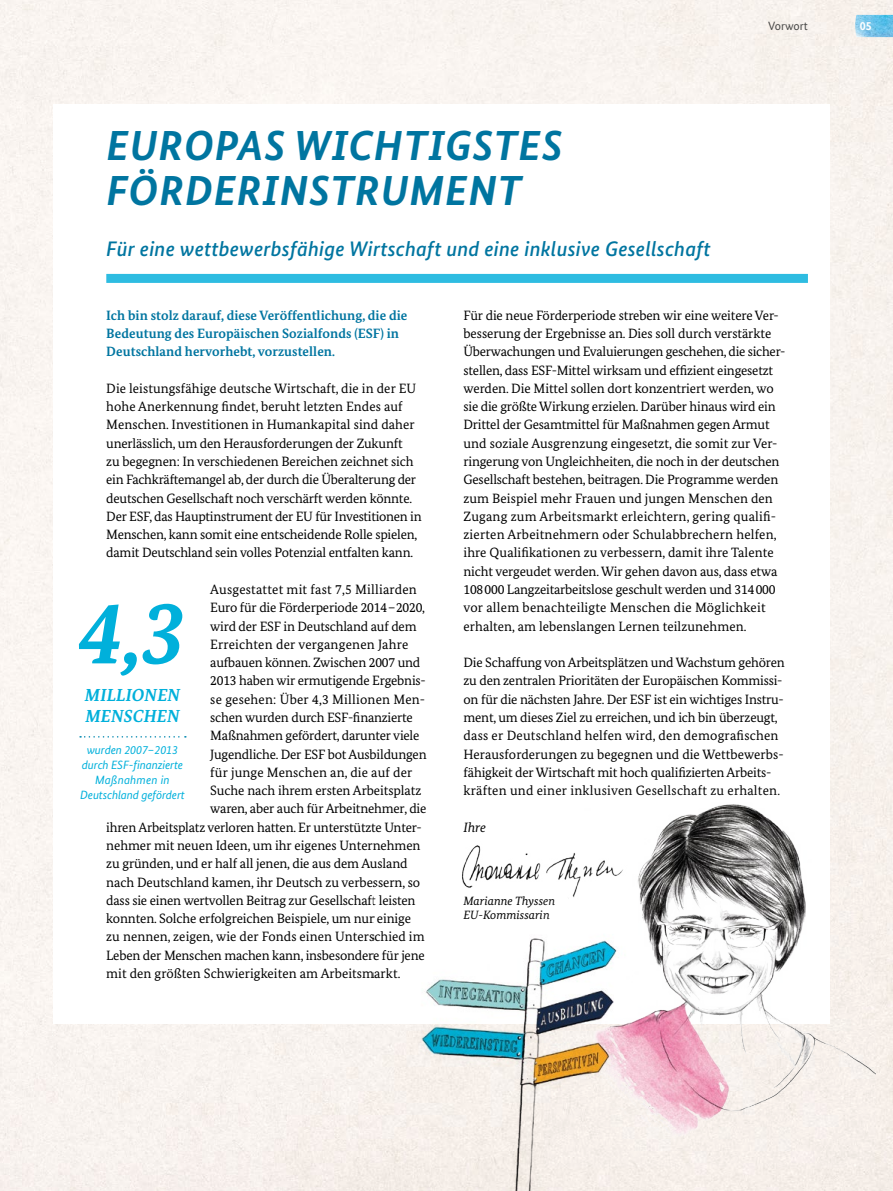
<style>
.page{position:relative;width:893px;height:1191px;background:#fff}
.page>*{position:absolute;margin:0;border:0;box-sizing:border-box;transform-origin:0 0}
.t1{font:italic 700 90px "Bundes Serif";color:#00b0db}
.NEU___HEADLINE_Dunke{font:italic 700 42px/45px "Bundes Sans";letter-spacing:.02em;color:#0075a0}
._04a_Subline_14_pt{font:italic 500 21px "Bundes Sans";letter-spacing:.01em;color:#0075a0}
.t2{font:italic 700 17.4px/20.9px "Bundes Serif";letter-spacing:.01em;color:#00b0db}
._00_Bodytext_9pt{font:13.5px/18.3px "Bundes Serif";letter-spacing:-.015em;color:#000}
.NEU_-_Intro_9_pt{font:700 13.5px/18.3px "Bundes Serif";letter-spacing:.005em;color:#0075a0}
._00_Bodytext_9pt-2{font:13.5px "Bundes Serif";letter-spacing:.015em;color:#000}
._00_Bodytext_9pt-3{font:13.5px "Bundes Serif";letter-spacing:.005em;color:#000}
._00_Bodytext_9pt-4{font:13.5px "Bundes Serif";letter-spacing:.01em;color:#000}
.t3{font:italic 13.5px "Bundes Serif";color:#000}
.t4{font:italic 12px/15px "Bundes Sans";letter-spacing:-.01em;color:#00b0db;text-align:center}
.t5{font:italic 12px "Bundes Serif";color:#000}
.t6{font:12px "Bundes Sans";color:#494948}
.t7{font:700 12px "Bundes Sans";color:#fff}
</style>
<div class="page">
<img style="left:855px;top:15px;width:38px;height:22px">
<img style="left:462px;top:845px;width:79px;height:43px">
<div style="left:106px;top:274px;width:702px;height:9px;background:#2ebce1"></div>
<svg style="left:80px;top:736px;width:106px;height:1px"></svg>
<img style="left:546px;top:792px;width:330px;height:375px">
<img style="left:401px;top:888px;width:267px;height:303px">
<h1 class="NEU___HEADLINE_Dunke" style="left:107px;top:123px;width:457px">EUROPAS WICHTIGSTES<br>FÖRDERINSTRUMENT</h1>
<h2 class="_04a_Subline_14_pt" style="left:106px;top:236px;width:606px">Für eine wettbewerbsfähige Wirtschaft und eine inklusive Gesellschaft</h2>
<p class="t6" style="left:768px;top:19px;width:41px">Vorwort</p>
<p class="t7" style="left:860px;top:18px;width:13px">05</p>
<h3 class="NEU_-_Intro_9_pt" style="left:106px;top:306px;width:303px">Ich bin stolz darauf, diese Veröffentlichung, die die<br>Bedeutung des Europäischen Sozialfonds (ESF) in<br>Deutschland hervorhebt, vorzustellen.</h3>
<p class="_00_Bodytext_9pt" style="left:106px;top:379px;width:317px">Die leistungsfähige deutsche Wirtschaft, die in der EU hohe Anerkennung findet, beruht letzten Endes auf Menschen. Investitionen in Humankapital sind daher unerlässlich, um den Herausforderungen der Zukunft<br>zu begegnen: In verschiedenen Bereichen zeichnet sich ein Fachkräftemangel ab, der durch die Überalterung der deutschen Gesellschaft noch verschärft werden könnte.<br>Der ESF, das Hauptinstrument der EU für Investitionen in Menschen, kann somit eine entscheidende Rolle spielen, damit Deutschland sein volles Potenzial entfalten kann.</p>
<p class="_00_Bodytext_9pt-2" style="left:210px;top:581px;width:208px">Ausgestattet mit fast 7,5 Milliarden</p>
<p class="_00_Bodytext_9pt" style="left:210px;top:598px;width:216px">Euro für die Förderperiode 2014–2020,</p>
<p class="_00_Bodytext_9pt" style="left:210px;top:616px;width:208px">wird der ESF in Deutschland auf dem</p>
<p class="_00_Bodytext_9pt-2" style="left:210px;top:636px;width:200px">Erreichten der vergangenen Jahre</p>
<p class="_00_Bodytext_9pt" style="left:210px;top:653px;width:212px">aufbauen können. Zwischen 2007 und</p>
<p class="_00_Bodytext_9pt" style="left:210px;top:671px;width:217px">2013 haben wir ermutigende Ergebnis-</p>
<p class="_00_Bodytext_9pt-2" style="left:210px;top:691px;width:216px">se gesehen: Über 4,3 Millionen Men-</p>
<p class="_00_Bodytext_9pt" style="left:210px;top:708px;width:204px">schen wurden durch ESF-finanzierte</p>
<p class="_00_Bodytext_9pt" style="left:210px;top:726px;width:211px">Maßnahmen gefördert, darunter viele</p>
<p class="_00_Bodytext_9pt" style="left:210px;top:744px;width:218px">Jugendliche. Der ESF bot Ausbildungen</p>
<p class="_00_Bodytext_9pt-4" style="left:210px;top:764px;width:204px">für junge Menschen an, die auf der</p>
<p class="_00_Bodytext_9pt" style="left:210px;top:781px;width:212px">Suche nach ihrem ersten Arbeitsplatz</p>
<p class="_00_Bodytext_9pt" style="left:210px;top:799px;width:218px">waren, aber auch für Arbeitnehmer, die</p>
<p class="_00_Bodytext_9pt" style="left:106px;top:818px;width:317px">ihren Arbeitsplatz verloren hatten. Er unterstützte Unter-</p>
<p class="_00_Bodytext_9pt" style="left:106px;top:836px;width:316px">nehmer mit neuen Ideen, um ihr eigenes Unternehmen</p>
<p class="_00_Bodytext_9pt" style="left:106px;top:854px;width:303px">zu gründen, und er half all jenen, die aus dem Ausland</p>
<p class="_00_Bodytext_9pt" style="left:106px;top:872px;width:315px">nach Deutschland kamen, ihr Deutsch zu verbessern, so</p>
<p class="_00_Bodytext_9pt" style="left:106px;top:891px;width:311px">dass sie einen wertvollen Beitrag zur Gesellschaft leisten</p>
<p class="_00_Bodytext_9pt" style="left:106px;top:909px;width:306px">konnten. Solche erfolgreichen Beispiele, um nur einige</p>
<p class="_00_Bodytext_9pt-3" style="left:106px;top:929px;width:320px">zu nennen, zeigen, wie der Fonds einen Unterschied im</p>
<p class="_00_Bodytext_9pt" style="left:106px;top:946px;width:320px">Leben der Menschen machen kann, insbesondere für jene</p>
<p class="_00_Bodytext_9pt-3" style="left:106px;top:965px;width:296px">mit den größten Schwierigkeiten am Arbeitsmarkt.</p>
<p class="t1" style="left:79px;top:579px;width:108px">4,3</p>
<p class="t2" style="left:85px;top:684px;width:97px">MILLIONEN<br>MENSCHEN</p>
<p class="t4" style="left:80px;top:742px;width:106px">wurden 2007–2013 durch ESF-finanzierte<br>Maßnahmen in<br>Deutschland gefördert</p>
<p class="_00_Bodytext_9pt" style="left:463px;top:306px;width:323px">Für die neue Förderperiode streben wir eine weitere Ver&shy;besserung der Ergebnisse an. Dies soll durch verstärkte Überwachungen und Evaluierungen geschehen, die sicher&shy;stellen, dass ESF-Mittel wirksam und effizient eingesetzt werden. Die Mittel sollen dort konzentriert werden, wo sie die größte Wirkung erzielen. Darüber hinaus wird ein Drittel der Gesamtmittel für Maßnahmen gegen Armut und soziale Ausgrenzung eingesetzt, die somit zur Ver&shy;ringerung von Ungleichheiten, die noch in der deutschen Gesellschaft bestehen, beitragen. Die Programme werden zum Beispiel mehr Frauen und jungen Menschen den Zugang zum Arbeitsmarkt erleichtern, gering qualifi&shy;zierten Arbeitnehmern oder Schulabbrechern helfen, ihre Qualifikationen zu verbessern, damit ihre Talente nicht vergeudet werden. Wir gehen davon aus, dass etwa 108000 Langzeitarbeitslose geschult werden und 314000 vor allem benachteiligte Menschen die Möglichkeit erhalten, am lebenslangen Lernen teilzunehmen.</p>
<p class="_00_Bodytext_9pt" style="left:463px;top:653px;width:323px">Die Schaffung von Arbeitsplätzen und Wachstum gehören zu den zentralen Prioritäten der Europäischen Kommissi&shy;on für die nächsten Jahre. Der ESF ist ein wichtiges Instru&shy;ment, um dieses Ziel zu erreichen, und ich bin überzeugt, dass er Deutschland helfen wird, den demografischen Herausforderungen zu begegnen und die Wettbewerbs&shy;fähigkeit der Wirtschaft mit hoch qualifizierten Arbeits&shy;kräften und einer inklusiven Gesellschaft zu erhalten.</p>
<p class="t3" style="left:463px;top:819px;width:24px">Ihre</p>
<p class="t5" style="left:463px;top:894px;width:93px">Marianne Thyssen</p>
<p class="t5" style="left:463px;top:908px;width:88px">EU-Kommissarin</p>
</div>
